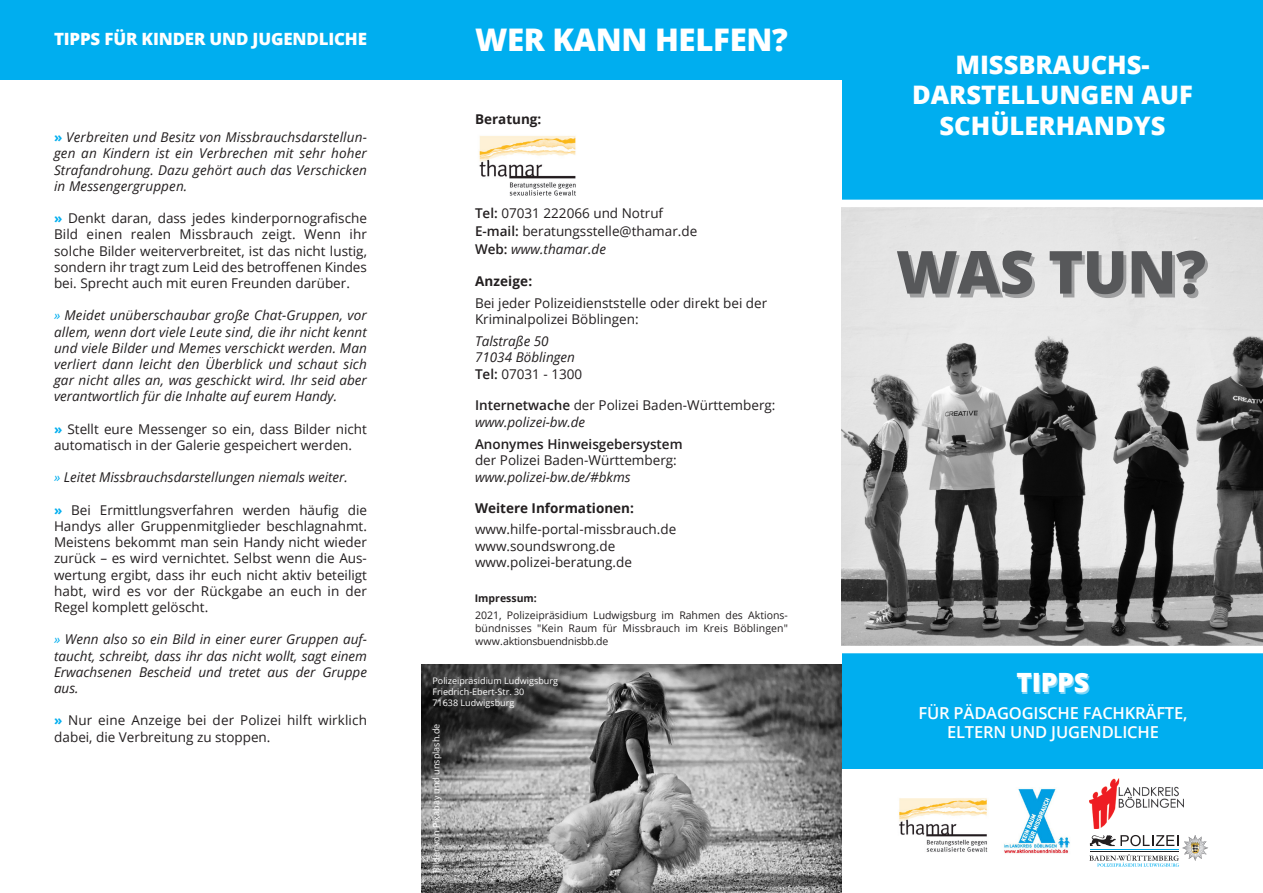
<style>
.page{position:relative;width:1263px;height:893px;background:#fff}
.page>*{position:absolute;margin:0;border:0;box-sizing:border-box;transform-origin:0 0}
.t1{font:800 59.4px "Open Sans";letter-spacing:-.01em;color:#57585a}
.t2{font:800 31.2px "Open Sans";letter-spacing:-.01em;color:#fff}
.t3{font:800 26.55px "Open Sans";letter-spacing:-.01em;color:#fff}
.t4{font:800 25.5px/30.6px "Open Sans";color:#fff;text-align:center}
.t5{font:800 16.95px "Open Sans";letter-spacing:-.01em;color:#fff}
.t6{font:600 16.5px "Open Sans";letter-spacing:-.01em;color:#fff}
.t7{font:13.5px/16.2px "Open Sans";color:#231f20}
.t8{font:italic 13.5px/16.2px "Open Sans";color:#231f20;text-align:justify}
.t9{font:700 13.5px "Open Sans";color:#231f20}
.t10{font:600 13.5px "Open Sans";color:#231f20}
.t11{font:10.5px/12.6px "Open Sans";letter-spacing:.01em;color:#231f20;text-align:justify}
.t12{font:700 10.5px "Open Sans";color:#231f20}
.t13{font:9px "Open Sans";color:#fff}
.s1{font-weight:700;font-style:normal;color:#00aeef}
.s2{font-weight:700;color:#00aeef}
.s3{color:#00aeef}
.s4{font-weight:600}
.s5{font-weight:600;font-style:normal}
.s6{font-style:italic}
</style>
<div class="page">
<div style="left:0;top:0;width:842px;height:80px;background:#00aeef"></div>
<img style="left:479px;top:136px;width:97px;height:60px">
<div style="left:842px;top:0;width:421px;height:768px;background:#00aeef"></div>
<svg style="left:1089px;top:835px;width:119px;height:32px"></svg>
<svg style="left:841px;top:200px;width:422px;height:453px;background:#a7a7a7"></svg>
<img style="left:899px;top:798px;width:89px;height:54px">
<img style="left:1089px;top:778px;width:94px;height:51px">
<img style="left:1004px;top:788px;width:66px;height:66px">
<img style="left:421px;top:665px;width:421px;height:228px">
<p class="t5" style="left:54px;top:26px;width:314px">TIPPS FÜR KINDER UND JUGENDLICHE</p>
<p class="t8" style="left:54px;top:129px;width:314px"><span class="s1">»</span> Verbreiten und Besitz von Missbrauchsdarstellun&shy;gen an Kindern ist ein Verbrechen mit sehr hoher Strafandrohung. Dazu gehört auch das Verschicken in Messengergruppen.</p>
<p class="t7" style="left:54px;top:210px;width:314px;text-align:justify"><span class="s2">»</span> Denkt daran, dass jedes kinderpornografische Bild einen realen Missbrauch zeigt. Wenn ihr solche Bilder weiterverbreitet, ist das nicht lustig, sondern ihr tragt zum Leid des betroffenen Kindes bei. Sprecht auch mit euren Freunden darüber.</p>
<p class="t8" style="left:54px;top:307px;width:314px"><span class="s3">»</span> Meidet unüberschaubar große Chat-Gruppen, vor allem, wenn dort viele Leute sind, die ihr nicht kennt und viele Bilder und Memes verschickt werden. Man verliert dann leicht den Überblick und schaut sich gar nicht alles an, was geschickt wird. Ihr seid aber verantwortlich für die Inhalte auf eurem Handy.</p>
<p class="t7" style="left:54px;top:420px;width:314px"><span class="s2">»</span> Stellt eure Messenger so ein, dass Bilder nicht automatisch in der Galerie gespeichert werden.</p>
<p class="t8" style="left:54px;top:469px;width:295px"><span class="s3">»</span> Leitet Missbrauchsdarstellungen niemals weiter.</p>
<p class="t7" style="left:54px;top:501px;width:314px;text-align:justify"><span class="s2">»</span> Bei Ermittlungsverfahren werden häufig die Handys aller Gruppenmitglieder beschlagnahmt.<br>Meistens bekommt man sein Handy nicht wieder zurück – es wird vernichtet. Selbst wenn die Aus&shy;wertung ergibt, dass ihr euch nicht aktiv beteiligt habt, wird es vor der Rückgabe an euch in der Regel komplett gelöscht.</p>
<p class="t8" style="left:54px;top:631px;width:314px"><span class="s3">»</span> Wenn also so ein Bild in einer eurer Gruppen auf&shy;taucht, schreibt, dass ihr das nicht wollt, sagt einem Erwachsenen Bescheid und tretet aus der Gruppe aus.</p>
<p class="t7" style="left:54px;top:712px;width:315px"><span class="s2">»</span> Nur eine Anzeige bei der Polizei hilft wirklich dabei, die Verbreitung zu stoppen.</p>
<p class="t2" style="left:475px;top:16px;width:314px">WER KANN HELFEN?</p>
<p class="t9" style="left:475px;top:110px;width:68px">Beratung:</p>
<p class="t7" style="left:475px;top:205px;width:190px"><span class="s4">Tel:</span> 07031 222066 und Notruf</p>
<p class="t7" style="left:475px;top:223px;width:224px"><span class="s4">E-mail:</span> beratungsstelle@thamar.de</p>
<p class="t8" style="left:475px;top:241px;width:133px"><span class="s5">Web:</span> www.thamar.de</p>
<p class="t9" style="left:475px;top:272px;width:59px">Anzeige:</p>
<p class="t7" style="left:475px;top:295px;width:294px">Bei jeder Polizeidienststelle oder direkt bei der<br>Kriminalpolizei Böblingen:</p>
<p class="t8" style="left:475px;top:333px;width:75px">Talstraße 50</p>
<p class="t8" style="left:475px;top:349px;width:101px">71034 Böblingen</p>
<p class="t7" style="left:475px;top:365px;width:109px"><span class="s4">Tel:</span> 07031 - 1300</p>
<p class="t7" style="left:475px;top:397px;width:302px"><span class="s4">Internetwache</span> der Polizei Baden-Württemberg: <span class="s6">www.polizei-bw.de</span></p>
<p class="t10" style="left:475px;top:435px;width:209px">Anonymes Hinweisgebersystem</p>
<p class="t7" style="left:475px;top:452px;width:203px">der Polizei Baden-Württemberg:</p>
<p class="t8" style="left:475px;top:468px;width:157px">www.polizei-bw.de/#bkms</p>
<p class="t7" style="left:475px;top:521px;width:203px">www.hilfe-portal-missbrauch.de</p>
<p class="t7" style="left:475px;top:537px;width:142px">www.soundswrong.de</p>
<p class="t7" style="left:475px;top:554px;width:159px">www.polizei-beratung.de</p>
<p class="t9" style="left:475px;top:499px;width:160px">Weitere Informationen:</p>
<p class="t12" style="left:475px;top:590px;width:64px">Impressum:</p>
<p class="t11" style="left:475px;top:609px;width:314px">2021, Polizeipräsidium Ludwigsburg im Rahmen des Aktions&shy;bündnisses "Kein Raum für Missbrauch im Kreis Böblingen" www.aktionsbuendnisbb.de</p>
<p class="t13" style="left:432px;top:675px;width:127px">Polizeipräsidium Ludwigsburg</p>
<p class="t13" style="left:432px;top:686px;width:93px">Friedrich-Ebert-Str. 30</p>
<p class="t13" style="left:432px;top:696px;width:83px">71638 Ludwigsburg</p>
<p class="t13" style="left:430px;top:873px;width:151px;rotate:-90deg">Bilder von Pixabay und unsplash.de</p>
<p class="t4" style="left:955px;top:48px;width:196px">MISSBRAUCHS-</p>
<p class="t4" style="left:912px;top:79px;width:282px">DARSTELLUNGEN AUF<br>SCHÜLERHANDYS</p>
<h1 class="t1" style="left:899px;top:231px;width:312px">WAS TUN?</h1>
<h3 class="t3" style="left:1018px;top:664px;width:74px">TIPPS</h3>
<p class="t6" style="left:918px;top:701px;width:271px">FÜR PÄDAGOGISCHE FACHKRÄFTE,</p>
<p class="t6" style="left:947px;top:721px;width:213px">ELTERN UND JUGENDLICHE</p>
</div>
